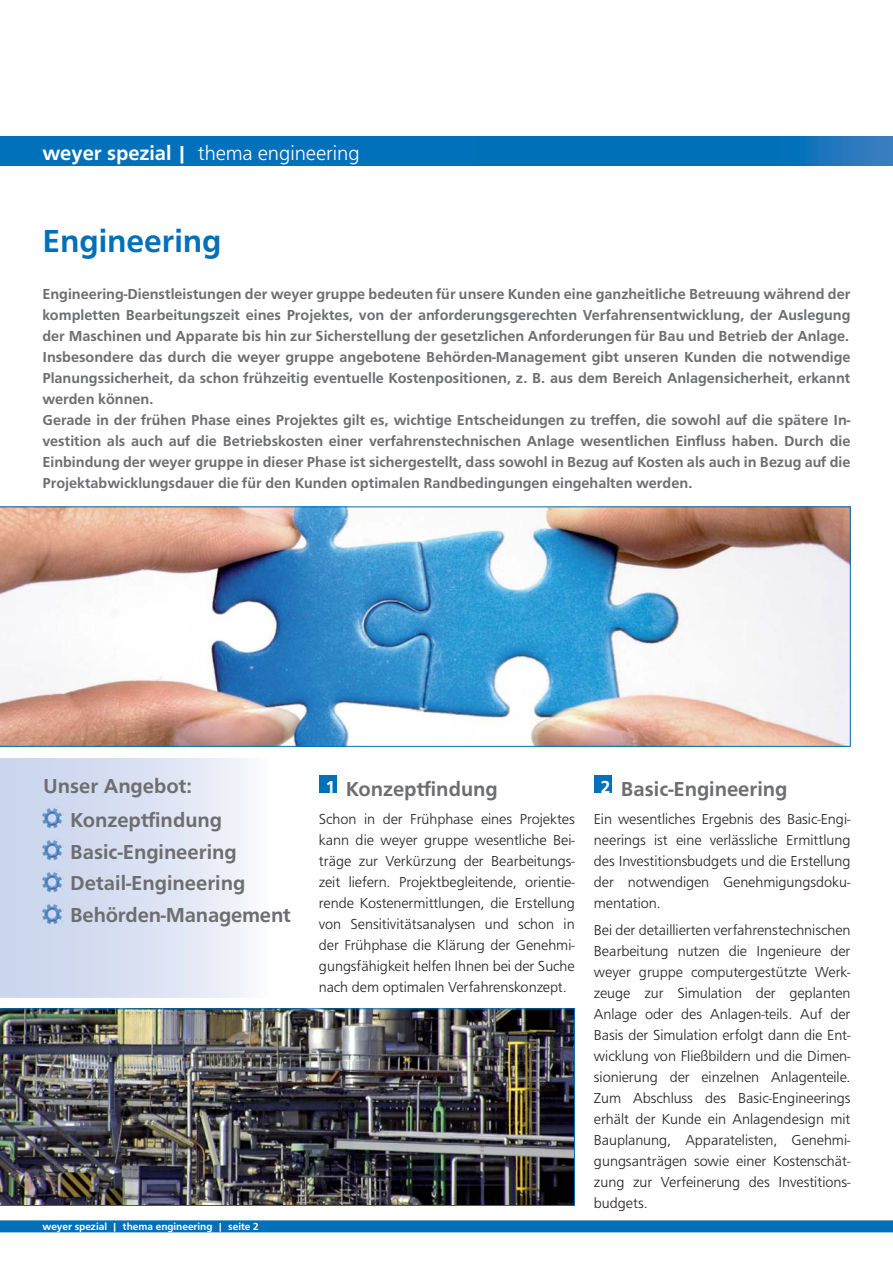
<style>
.page{position:relative;width:893px;height:1263px;background:#fff}
.page>*{position:absolute;margin:0;border:0;box-sizing:border-box;transform-origin:0 0}
.t1{font:500 33px "Front Page";color:#0070b9}
.t2{font:500 21px/31.5px "Front Page";color:#6d6e70}
.t3{font:300 21px "Front Page";color:#fff}
.t4{font:300 15px/21px "Front Page";color:#231f20;text-align:justify}
.t5{font:500 15px/21px "Front Page";color:#6d6e70}
.t6{font:500 10.5px "Front Page";color:#fff}
.s1{font-weight:500}
.s2{font-size:18px;color:#fff}
</style>
<div class="page">
<svg style="left:0;top:758px;width:249px;height:240px;background:#dae1f2"></svg>
<img style="left:42px;top:902px;width:21px;height:23px">
<img style="left:42px;top:870px;width:21px;height:23px">
<img style="left:42px;top:838px;width:21px;height:23px">
<img style="left:42px;top:806px;width:21px;height:23px">
<div style="left:594px;top:775px;width:17px;height:18px;background:#0070b9"></div>
<div style="left:319px;top:775px;width:17px;height:18px;background:#0070b9"></div>
<div style="left:0;top:1220px;width:893px;height:12px;background:#0070b9"></div>
<svg style="left:0;top:136px;width:893px;height:30px;background:#0371ba"></svg>
<img style="left:0;top:507px;width:850px;height:240px">
<img style="left:0;top:1009px;width:575px;height:197px">
<h2 class="t3" style="left:42px;top:143px;width:319px"><span class="s1">weyer spezial |</span> thema engineering</h2>
<h1 class="t1" style="left:42px;top:227px;width:180px">Engineering</h1>
<p class="t5" style="left:42px;top:284px;width:809px">Engineering-Dienstleistungen der weyer gruppe bedeuten für unsere Kunden eine ganzheitliche Betreuung während der kompletten Bearbeitungszeit eines Projektes, von der anforderungsgerechten Verfahrensentwicklung, der Auslegung der Maschinen und Apparate bis hin zur Sicherstellung der gesetzlichen Anforderungen für Bau und Betrieb der Anlage.<br>Insbesondere das durch die weyer gruppe angebotene Behörden-Management gibt unseren Kunden die notwendige Planungssicherheit, da schon frühzeitig eventuelle Kostenpositionen, z. B. aus dem Bereich Anlagensicherheit, erkannt werden können.<br>Gerade in der frühen Phase eines Projektes gilt es, wichtige Entscheidungen zu treffen, die sowohl auf die spätere In&shy;vestition als auch auf die Betriebskosten einer verfahrenstechnischen Anlage wesentlichen Einfluss haben. Durch die Einbindung der weyer gruppe in dieser Phase ist sichergestellt, dass sowohl in Bezug auf Kosten als auch in Bezug auf die Projektabwicklungsdauer die für den Kunden optimalen Randbedingungen eingehalten werden.</p>
<h2 class="t2" style="left:70px;top:769px;width:153px;line-height:34.5px;text-indent:-27px">Unser Angebot:<br>Konzeptfindung</h2>
<h2 class="t2" style="left:70px;top:837px;width:222px">Basic-Engineering<br>Detail-Engineering<br>Behörden-Management</h2>
<p class="t6" style="left:42px;top:1222px;width:218px">weyer spezial | thema engineering | seite 2</p>
<h2 class="t2" style="left:326px;top:774px;width:173px"><span class="s2">1</span> Konzeptfindung</h2>
<p class="t4" style="left:319px;top:809px;width:257px">Schon in der Frühphase eines Projektes kann die weyer gruppe wesentliche Bei&shy;träge zur Verkürzung der Bearbeitungs&shy;zeit liefern. Projektbegleitende, orientie&shy;rende Kostenermittlungen, die Erstellung von Sensitivitätsanalysen und schon in der Frühphase die Klärung der Genehmi&shy;gungsfähigkeit helfen Ihnen bei der Suche nach dem optimalen Verfahrenskonzept.</p>
<h2 class="t2" style="left:601px;top:774px;width:188px"><span class="s2">2</span> Basic-Engineering</h2>
<p class="t4" style="left:594px;top:809px;width:258px">Ein wesentliches Ergebnis des Basic-Engi&shy;neerings ist eine verlässliche Ermittlung des Investitionsbudgets und die Erstellung der notwendigen Genehmigungsdoku&shy;mentation.</p>
<p class="t4" style="left:594px;top:920px;width:258px">Bei der detaillierten verfahrenstechnischen Bearbeitung nutzen die Ingenieure der weyer gruppe computergestützte Werk&shy;zeuge zur Simulation der geplanten Anlage oder des Anlagen-teils. Auf der Basis der Simulation erfolgt dann die Ent&shy;wicklung von Fließbildern und die Dimen&shy;sionierung der einzelnen Anlagenteile.<br>Zum Abschluss des Basic-Engineerings erhält der Kunde ein Anlagendesign mit Bauplanung, Apparatelisten, Genehmi&shy;gungsanträgen sowie einer Kostenschät&shy;zung zur Verfeinerung des Investitions&shy;budgets.</p>
</div>
